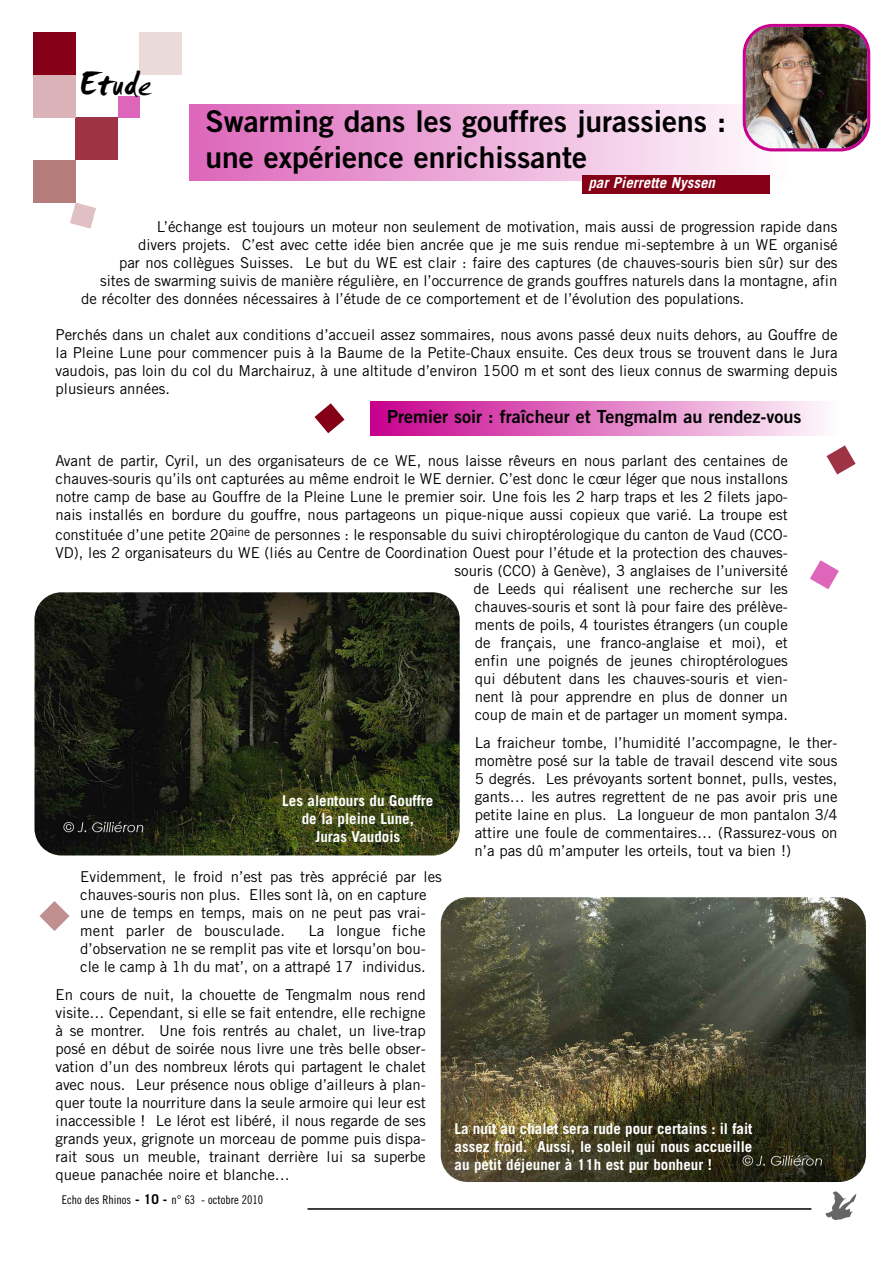
<style>
.page{position:relative;width:893px;height:1263px;background:#fff}
.page>*{position:absolute;margin:0;border:0;box-sizing:border-box;transform-origin:0 0}
.t1{font:36px "Smudger Plain";color:#000}
.t2{font:30px/36px "Trade Gothic Bold Two";color:#000}
.t3{font:18px "Trade Gothic Bold Two";color:#000}
.t4{font:15px/18px "Trade Gothic";color:#000;text-align:justify}
.t5{font:700 15px/18px "Trade Gothic";color:#fff;text-align:center}
.t6{font:italic 700 15px "Trade Gothic";color:#fff}
.t7{font:12px "Trade Gothic Cond Eighteen";color:#000}
.s1{font-family:"Trade Gothic";font-weight:700;font-size:13.5px}
</style>
<div class="page">
<hr style="left:307px;top:1208px;width:504px;height:2px;background:#000">
<img style="left:825px;top:1191px;width:31px;height:29px">
<img style="left:34px;top:592px;width:426px;height:263px;border-radius:27px">
<img style="left:441px;top:897px;width:425px;height:285px;border-radius:27px">
<div style="left:190px;top:104px;width:599px;height:77px;background:linear-gradient(to right,#d6b,#fffdfe)"></div>
<div style="left:582px;top:175px;width:188px;height:19px;background:#850016"></div>
<div style="left:370px;top:401px;width:469px;height:34px;background:linear-gradient(to right,#c7008d,#fefcfe)"></div>
<svg style="left:315px;top:403px;width:29px;height:30px"></svg>
<img style="left:743px;top:24px;width:127px;height:127px">
<div style="left:33px;top:32px;width:43px;height:43px;background:#850016"></div>
<div style="left:76px;top:118px;width:42px;height:42px;background:#9d3345"></div>
<div style="left:33px;top:160px;width:43px;height:43px;background:#b47d7c"></div>
<div style="left:33px;top:75px;width:43px;height:43px;background:#dab3b9"></div>
<div style="left:118px;top:96px;width:21px;height:22px;background:#dd66ba"></div>
<div style="left:139px;top:32px;width:43px;height:43px;background:#eadada"></div>
<svg style="left:70px;top:203px;width:26px;height:26px"></svg>
<svg style="left:826px;top:445px;width:30px;height:29px"></svg>
<svg style="left:810px;top:560px;width:29px;height:29px"></svg>
<svg style="left:39px;top:901px;width:31px;height:30px"></svg>
<h1 class="t1" style="left:79px;top:63px;width:75px">Etude</h1>
<h2 class="t2" style="left:205px;top:103px;width:522px">Swarming dans les gouffres jurassiens : une expérience enrichissante</h2>
<p class="t6" style="left:588px;top:174px;width:128px">par Pierrette Nyssen</p>
<p class="t4" style="left:157px;top:217px;width:682px">L’échange est toujours un moteur non seulement de motivation, mais aussi de progression rapide dans</p>
<p class="t4" style="left:138px;top:235px;width:701px">divers projets. C’est avec cette idée bien ancrée que je me suis rendue mi-septembre à un WE organisé</p>
<p class="t4" style="left:119px;top:253px;width:720px">par nos collègues Suisses. Le but du WE est clair : faire des captures (de chauves-souris bien sûr) sur des</p>
<p class="t4" style="left:100px;top:271px;width:739px">sites de swarming suivis de manière régulière, en l’occurrence de grands gouffres naturels dans la montagne, afin</p>
<p class="t4" style="left:81px;top:289px;width:665px">de récolter des données nécessaires à l’étude de ce comportement et de l’évolution des populations.</p>
<p class="t4" style="left:55px;top:325px;width:783px">Perchés dans un chalet aux conditions d’accueil assez sommaires, nous avons passé deux nuits dehors, au Gouffre de la Pleine Lune pour commencer puis à la Baume de la Petite-Chaux ensuite. Ces deux trous se trouvent dans le Jura vaudois, pas loin du col du Marchairuz, à une altitude d’environ 1500 m et sont des lieux connus de swarming depuis plusieurs années.</p>
<p class="t3" style="left:387px;top:406px;width:416px">Premier soir : fraîcheur et Tengmalm au rendez-vous</p>
<p class="t4" style="left:55px;top:451px;width:734px">Avant de partir, Cyril, un des organisateurs de ce WE, nous laisse rêveurs en nous parlant des centaines de chauves-souris qu’ils ont capturées au même endroit le WE dernier. C’est donc le cœur léger que nous installons notre camp de base au Gouffre de la Pleine Lune le premier soir. Une fois les 2 harp traps et les 2 filets japo&shy;nais installés en bordure du gouffre, nous partageons un pique-nique aussi copieux que varié. La troupe est</p>
<p class="t4" style="left:55px;top:525px;width:734px;text-align:right">constituée d’une petite 20<sup>aine</sup> de personnes : le responsable du suivi chiroptérologique du canton de Vaud (CCO-VD), les 2 organisateurs du WE (liés au Centre de Coordination Ouest pour l’étude et la protection des chauves&shy;souris (CCO) à Genève), 3 anglaises de l’université<br>de Leeds qui réalisent une recherche sur les<br>chauves-souris et sont là pour faire des prélève-<br>ments de poils, 4 touristes étrangers (un couple<br>de français, une franco-anglaise et moi), et<br>enfin une poignés de jeunes chiroptérologues<br>qui débutent dans les chauves-souris et vien-<br>nent là pour apprendre en plus de donner un<br>coup de main et de partager un moment sympa.</p>
<p class="t4" style="left:474px;top:734px;width:364px">La fraicheur tombe, l’humidité l’accompagne, le ther&shy;momètre posé sur la table de travail descend vite sous 5 degrés. Les prévoyants sortent bonnet, pulls, vestes, gants… les autres regrettent de ne pas avoir pris une petite laine en plus. La longueur de mon pantalon 3/4 attire une foule de commentaires… (Rassurez-vous on n’a pas dû m’amputer les orteils, tout va bien !)</p>
<p class="t4" style="left:80px;top:867px;width:363px;text-align:left">Evidemment, le froid n’est pas très apprécié par les chauves-souris non plus. Elles sont là, on en capture une de temps en temps, mais on ne peut pas vrai&shy;ment parler de bousculade.</p>
<p class="t5" style="left:282px;top:791px;width:153px">Les alentours du Gouffre de la pleine Lune,<br>Juras Vaudois</p>
<p class="t4" style="left:80px;top:921px;width:347px;text-indent:228px">La longue fiche d’observation ne se remplit pas vite et lorsqu’on bou&shy;cle le camp à 1h du mat’, on a attrapé 17 individus.</p>
<p class="t4" style="left:55px;top:986px;width:372px">En cours de nuit, la chouette de Tengmalm nous rend visite… Cependant, si elle se fait entendre, elle rechigne à se montrer. Une fois rentrés au chalet, un live-trap posé en début de soirée nous livre une très belle obser&shy;vation d’un des nombreux lérots qui partagent le chalet avec nous. Leur présence nous oblige d’ailleurs à plan&shy;quer toute la nourriture dans la seule armoire qui leur est inaccessible ! Le lérot est libéré, il nous regarde de ses grands yeux, grignote un morceau de pomme puis dispa&shy;rait sous un meuble, trainant derrière lui sa superbe queue panachée noire et blanche…</p>
<p class="t5" style="left:455px;top:1119px;width:299px;text-align:justify">La nuit au chalet sera rude pour certains : il fait assez froid. Aussi, le soleil qui nous accueille au petit déjeuner à 11h est pur bonheur !</p>
<p class="t7" style="left:62px;top:1192px;width:203px">Echo des Rhinos <span class="s1">- 10 -</span> n° 63 - octobre 2010</p>
</div>
